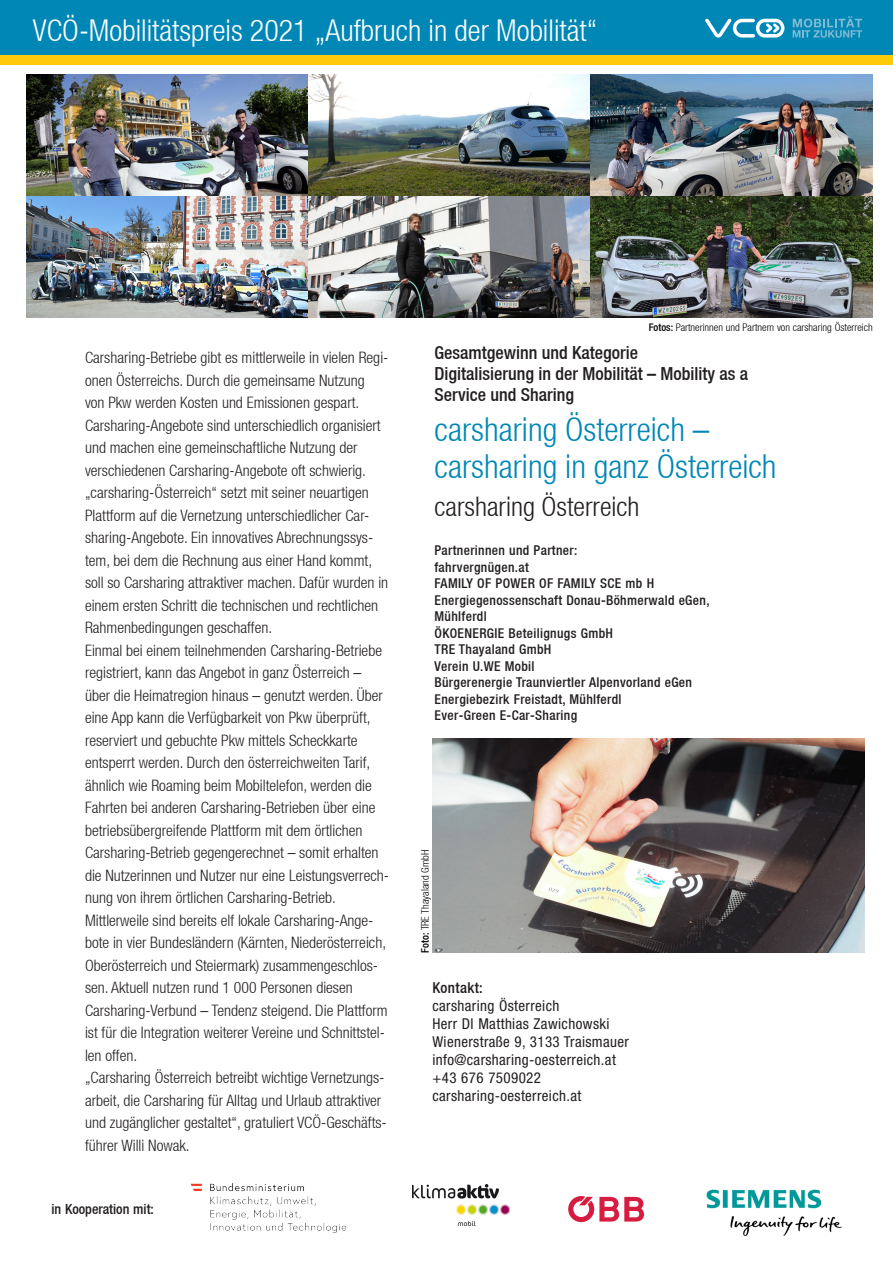
<style>
.page{position:relative;width:893px;height:1263px;background:#fff}
.page>*{position:absolute;margin:0;border:0;box-sizing:border-box;transform-origin:0 0}
.t1{font:300 condensed 36px "Helvetica Neue LT";color:#fff}
.t2{font:300 condensed 33px "Helvetica Neue LT";color:#0087b6}
.t3{font:300 condensed 30px "Helvetica Neue LT";color:#fff}
.t4{font:300 condensed 27px "Helvetica Neue LT";color:#231f20}
.t5{font:500 condensed 18px/21px "Helvetica Neue LT";color:#231f20}
.Mappe_Lauf_2016{font:300 condensed 15.75px/22.5px "Helvetica Neue LT";color:#231f20}
.Kontakt_2016{font:condensed 15px "Helvetica Neue LT Std";letter-spacing:.025em;color:#231f20}
.Einreicher_text{font:500 condensed 15px "Helvetica Neue LT";letter-spacing:.025em;color:#231f20}
.t6{font:500 condensed 13.95px "Helvetica Neue LT";color:#231f20}
.Einreicher_text-2{font:500 condensed 13.5px/16.5px "Helvetica Neue LT";letter-spacing:.025em;color:#231f20}
.t7{font:300 condensed 10.5px "Helvetica Neue LT";color:#000}
.s1{font-weight:500}
</style>
<div class="page">
<div style="left:0;top:0;width:893px;height:55px;background:#0087b6"></div>
<svg style="left:705px;top:18px;width:79px;height:20px"></svg>
<svg style="left:793px;top:16px;width:69px;height:22px"></svg>
<img style="left:432px;top:738px;width:432px;height:215px">
<div style="left:0;top:55px;width:893px;height:10px;background:#feca0a"></div>
<img style="left:26px;top:74px;width:847px;height:244px">
<img style="left:706px;top:1189px;width:136px;height:47px">
<svg style="left:568px;top:1196px;width:76px;height:26px"></svg>
<img style="left:190px;top:1183px;width:157px;height:50px">
<img style="left:412px;top:1185px;width:98px;height:40px">
<p class="t3" style="left:33px;top:13px;width:566px">VCÖ-Mobilitätspreis 2021 „Aufbruch in der Mobilität“</p>
<p class="t1" style="left:255px;top:18px;width:331px">VCÖ-Mobilitätspreis 2015</p>
<p class="t7" style="left:649px;top:321px;width:225px"><span class="s1">Fotos:</span> Partnerinnen und Partnern von carsharing Österreich</p>
<p class="Mappe_Lauf_2016" style="left:85px;top:346px;width:305px">Carsharing-Betriebe gibt es mittlerweile in vielen Regi&shy;onen Österreichs. Durch die gemeinsame Nutzung<br>von Pkw werden Kosten und Emissionen gespart.<br>Carsharing-Angebote sind unterschiedlich organisiert und machen eine gemeinschaftliche Nutzung der verschiedenen Carsharing-Angebote oft schwierig. „carsharing-Österreich“ setzt mit seiner neuartigen Plattform auf die Vernetzung unterschiedlicher Car&shy;sharing-Angebote. Ein innovatives Abrechnungssys&shy;tem, bei dem die Rechnung aus einer Hand kommt, soll so Carsharing attraktiver machen. Dafür wurden in einem ersten Schritt die technischen und rechtlichen Rahmenbedingungen geschaffen.</p>
<p class="Mappe_Lauf_2016" style="left:85px;top:639px;width:306px">Einmal bei einem teilnehmenden Carsharing-Betriebe registriert, kann das Angebot in ganz Österreich – über die Heimatregion hinaus – genutzt werden. Über eine App kann die Verfügbarkeit von Pkw überprüft, reserviert und gebuchte Pkw mittels Scheckkarte entsperrt werden. Durch den österreichweiten Tarif, ähnlich wie Roaming beim Mobiltelefon, werden die Fahrten bei anderen Carsharing-Betrieben über eine betriebsübergreifende Plattform mit dem örtlichen Carsharing-Betrieb gegengerechnet – somit erhalten die Nutzerinnen und Nutzer nur eine Leistungsverrech&shy;nung von ihrem örtlichen Carsharing-Betrieb.</p>
<p class="Mappe_Lauf_2016" style="left:85px;top:909px;width:304px">Mittlerweile sind bereits elf lokale Carsharing-Ange&shy;bote in vier Bundesländern (Kärnten, Niederösterreich, Oberösterreich und Steiermark) zusammengeschlos&shy;sen. Aktuell nutzen rund 1 000 Personen diesen Carsharing-Verbund – Tendenz steigend. Die Plattform ist für die Integration weiterer Vereine und Schnittstel&shy;len offen.</p>
<p class="Mappe_Lauf_2016" style="left:85px;top:1066px;width:303px">„Carsharing Österreich betreibt wichtige Vernetzungs&shy;arbeit, die Carsharing für Alltag und Urlaub attraktiver und zugänglicher gestaltet“, gratuliert VCÖ-Geschäfts&shy;führer Willi Nowak.</p>
<p class="t6" style="left:52px;top:1201px;width:104px">in Kooperation mit:</p>
<p class="t5" style="left:435px;top:342px;width:205px">Gesamtgewinn und Kategorie</p>
<p class="t5" style="left:435px;top:363px;width:315px">Digitalisierung in der Mobilität – Mobility as a<br>Service und Sharing</p>
<p class="t2" style="left:435px;top:410px;width:276px">carsharing Österreich –</p>
<p class="t2" style="left:435px;top:448px;width:343px">carsharing in ganz Österreich</p>
<p class="t4" style="left:435px;top:491px;width:206px">carsharing Österreich</p>
<p class="Einreicher_text-2" style="left:435px;top:542px;width:144px">Partnerinnen und Partner:</p>
<p class="Einreicher_text-2" style="left:435px;top:558px;width:96px">fahrvergnügen.at</p>
<p class="Einreicher_text-2" style="left:435px;top:575px;width:221px">FAMILY OF POWER OF FAMILY SCE mb H</p>
<p class="Einreicher_text-2" style="left:435px;top:591px;width:276px">Energiegenossenschaft Donau-Böhmerwald eGen,<br>Mühlferdl</p>
<p class="Einreicher_text-2" style="left:435px;top:624px;width:180px">ÖKOENERGIE Beteilignugs GmbH</p>
<p class="Einreicher_text-2" style="left:435px;top:641px;width:118px">TRE Thayaland GmbH</p>
<p class="Einreicher_text-2" style="left:435px;top:657px;width:102px">Verein U.WE Mobil</p>
<p class="Einreicher_text-2" style="left:435px;top:674px;width:259px">Bürgerenergie Traunviertler Alpenvorland eGen</p>
<p class="Einreicher_text-2" style="left:435px;top:690px;width:188px">Energiebezirk Freistadt, Mühlferdl</p>
<p class="Einreicher_text-2" style="left:435px;top:707px;width:144px">Ever-Green E-Car-Sharing</p>
<p class="t7" style="left:419px;top:953px;width:105px;rotate:-90deg"><span class="s1">Foto:</span> TRE Thayaland GmbH</p>
<p class="Einreicher_text" style="left:432px;top:978px;width:52px">Kontakt:</p>
<p class="Kontakt_2016" style="left:432px;top:997px;width:128px">carsharing Österreich</p>
<p class="Kontakt_2016" style="left:432px;top:1015px;width:179px">Herr DI Matthias Zawichowski</p>
<p class="Kontakt_2016" style="left:432px;top:1033px;width:198px">Wienerstraße 9, 3133 Traismauer</p>
<p class="Kontakt_2016" style="left:432px;top:1051px;width:185px">info@carsharing-oesterreich.at</p>
<p class="Kontakt_2016" style="left:432px;top:1069px;width:110px">+43 676 7509022</p>
<p class="Kontakt_2016" style="left:432px;top:1087px;width:151px">carsharing-oesterreich.at</p>
</div>
